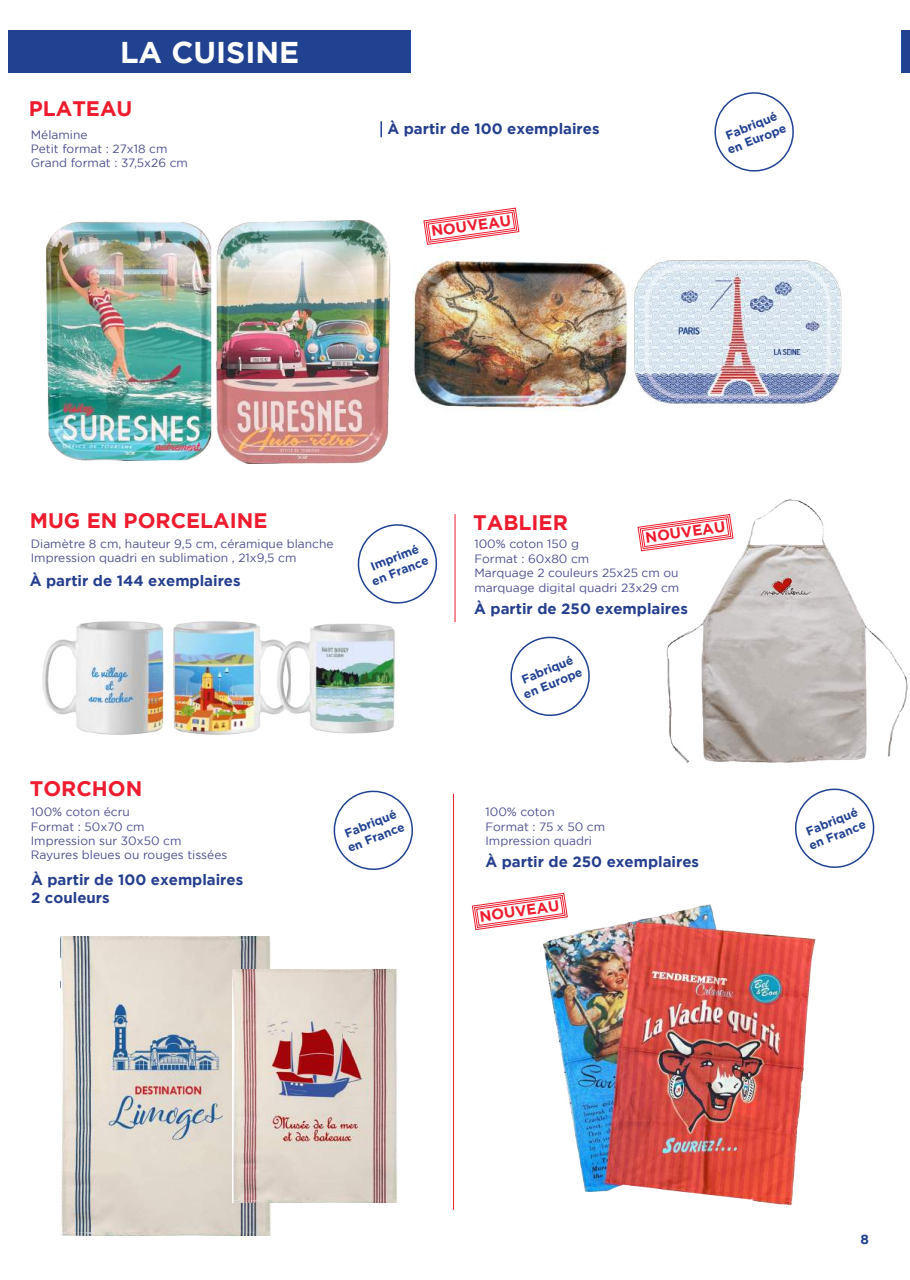
<style>
.page{position:relative;width:910px;height:1280px;background:#fff}
.page>*{position:absolute;margin:0;border:0;box-sizing:border-box;transform-origin:0 0}
.t1{font:700 30px "Gotham";color:#fff}
.t2{font:700 21px "Gotham";color:#ee1c2e}
.t3{font:700 15px/18px "Gotham";color:#253f8e}
.t4{font:700 15px "Gotham";color:#ee1c2e}
.t5{font:700 13.5px "Gotham";color:#214291}
.t6{font:12px/14.4px "Gotham";color:#4b4f8e}
.t7{font:700 12px/14.4px "Gotham";color:#214291;text-align:center}
</style>
<div class="page">
<img style="left:61px;top:936px;width:210px;height:299px">
<img style="left:232px;top:969px;width:165px;height:234px">
<img style="left:627px;top:260px;width:215px;height:144px">
<img style="left:543px;top:904px;width:273px;height:302px">
<img style="left:47px;top:220px;width:344px;height:244px">
<img style="left:412px;top:255px;width:215px;height:156px">
<div style="left:9px;top:31px;width:402px;height:42px;background:#214291"></div>
<svg style="left:714px;top:92px;width:80px;height:80px"></svg>
<svg style="left:380px;top:121px;width:2px;height:16px"></svg>
<svg style="left:357px;top:524px;width:81px;height:80px"></svg>
<img style="left:42px;top:621px;width:215px;height:114px">
<img style="left:257px;top:623px;width:138px;height:111px">
<hr style="left:455px;top:514px;width:1px;height:108px;background:#ee1c2e">
<img style="left:666px;top:499px;width:242px;height:264px">
<svg style="left:510px;top:636px;width:80px;height:80px"></svg>
<hr style="left:453px;top:794px;width:1px;height:416px;background:#ee1c2e">
<div style="left:901px;top:31px;width:9px;height:42px;background:#214291"></div>
<svg style="left:795px;top:788px;width:80px;height:80px"></svg>
<svg style="left:333px;top:790px;width:80px;height:80px"></svg>
<svg style="left:423px;top:207px;width:97px;height:38px"></svg>
<svg style="left:637px;top:514px;width:97px;height:38px"></svg>
<svg style="left:471px;top:892px;width:97px;height:38px"></svg>
<h1 class="t1" style="left:120px;top:35px;width:181px">LA CUISINE</h1>
<h2 class="t2" style="left:29px;top:96px;width:105px">PLATEAU</h2>
<p class="t6" style="left:31px;top:127px;width:58px">Mélamine</p>
<p class="t3" style="left:387px;top:119px;width:214px">À partir de 100 exemplaires</p>
<p class="t6" style="left:31px;top:141px;width:159px">Petit format : 27x18 cm<br>Grand format : 37,5x26 cm</p>
<p class="t4" style="left:430px;top:223px;width:82px;rotate:-8deg">NOUVEAU</p>
<p class="t7" style="left:720px;top:130px;width:64px;rotate:-22deg">Fabriqué en Europe</p>
<h2 class="t2" style="left:30px;top:508px;width:239px">MUG EN PORCELAINE</h2>
<p class="t6" style="left:31px;top:536px;width:304px">Diamètre 8 cm, hauteur 9,5 cm, céramique blanche<br>Impression quadri en sublimation , 21x9,5 cm</p>
<p class="t3" style="left:30px;top:572px;width:212px">À partir de 144 exemplaires</p>
<h2 class="t2" style="left:473px;top:510px;width:96px">TABLIER</h2>
<p class="t4" style="left:644px;top:529px;width:82px;rotate:-8deg">NOUVEAU</p>
<p class="t7" style="left:364px;top:562px;width:62px;rotate:-22deg">Imprimé en France</p>
<p class="t6" style="left:474px;top:537px;width:206px">100% coton 150 g<br>Format : 60x80 cm<br>Marquage 2 couleurs 25x25 cm ou marquage digital quadri 23x29 cm</p>
<p class="t3" style="left:474px;top:599px;width:215px">À partir de 250 exemplaires</p>
<p class="t7" style="left:516px;top:674px;width:64px;rotate:-22deg">Fabriqué en Europe</p>
<h2 class="t2" style="left:30px;top:777px;width:114px">TORCHON</h2>
<p class="t6" style="left:31px;top:804px;width:198px">100% coton écru<br>Format : 50x70 cm<br>Impression sur 30x50 cm<br>Rayures bleues ou rouges tissées</p>
<p class="t3" style="left:31px;top:870px;width:214px">À partir de 100 exemplaires<br>2 couleurs</p>
<p class="t7" style="left:340px;top:828px;width:62px;text-align:left;rotate:-22deg">Fabriqué en France</p>
<p class="t6" style="left:485px;top:804px;width:121px">100% coton<br>Format : 75 x 50 cm<br>Impression quadri</p>
<p class="t3" style="left:485px;top:852px;width:215px">À partir de 250 exemplaires</p>
<p class="t4" style="left:479px;top:908px;width:82px;rotate:-8deg">NOUVEAU</p>
<p class="t7" style="left:801px;top:826px;width:62px;text-align:left;rotate:-22deg">Fabriqué en France</p>
<p class="t5" style="left:861px;top:1231px;width:10px">8</p>
</div>
